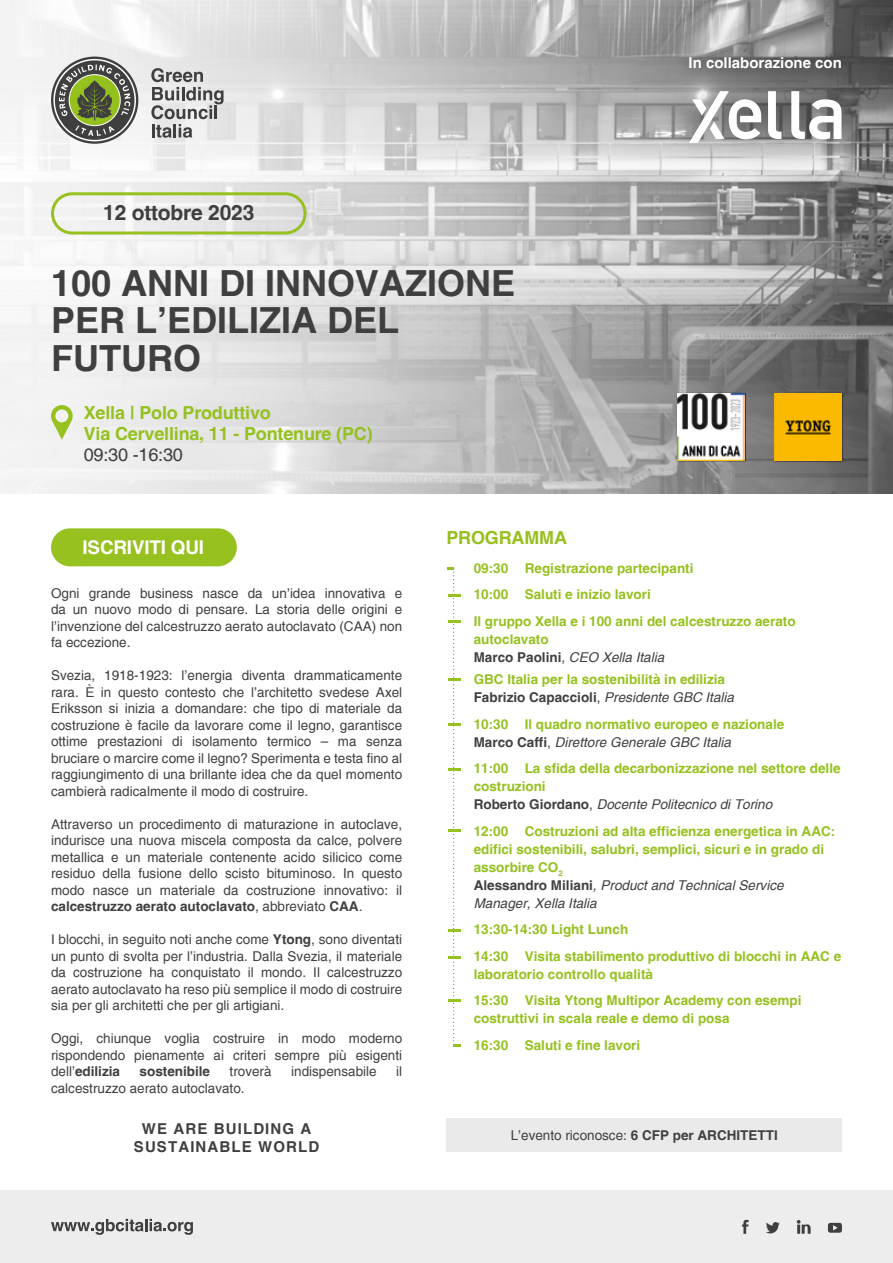
<style>
.page{position:relative;width:893px;height:1263px;background:#fff}
.page>*{position:absolute;margin:0;border:0;box-sizing:border-box;transform-origin:0 0}
.t1{font:700 36px/37.5px "Helvetica";color:#3f3f3f}
.t2{font:700 21px "Helvetica";letter-spacing:-.01em;color:#3f3f3f}
.t3{font:700 18.9px "Helvetica";letter-spacing:-.01em;color:#fff}
.t4{font:700 18px/21px "Helvetica";letter-spacing:-.01em;color:#95c11f}
.t5{font:18px "Helvetica";letter-spacing:-.01em;color:#3f3f3f}
.t6{font:700 18px "Helvetica";letter-spacing:-.01em;color:#96c11f}
.t7{font:700 15px "Helvetica";letter-spacing:.075em;color:#3e3f3f}
.t8{font:700 15px "Helvetica";color:#fff}
.t9{font:13.5px/16.5px "Helvetica";color:#3e3f3f;text-align:justify}
.t10{font:700 13.5px/18px "Helvetica";color:#95c11f}
.t11{font:italic 13.5px/18px "Helvetica";color:#3e3f3f}
.t12{font:700 13.5px "Helvetica";color:#3e3f3f}
.s1{font-weight:700}
.s2{font-weight:700;font-style:normal;color:#95c11f}
.s3{font-weight:700;font-style:normal}
.s4{font-style:normal}
.s5{color:#3e3f3f}
.s6{font-weight:400;color:#3e3f3f}
.s7{font-weight:400;font-style:italic;color:#3e3f3f}
</style>
<div class="page">
<div style="left:446px;top:1118px;width:396px;height:34px;background:#eaeaea"></div>
<img style="left:0;top:0;width:893px;height:493px">
<svg style="left:51px;top:57px;width:87px;height:87px"></svg>
<svg style="left:53px;top:59px;width:83px;height:82px;background:#81886d"></svg>
<svg style="left:151px;top:68px;width:73px;height:70px;background:#b8b8b8"></svg>
<svg style="left:447px;top:567px;width:13px;height:479px"></svg>
<div style="left:51px;top:192px;width:256px;height:42px;border:3px solid #96c11f;border-radius:20px"></div>
<div style="left:0;top:1191px;width:893px;height:72px;background:#ededed"></div>
<svg style="left:51px;top:1219px;width:142px;height:16px"></svg>
<svg style="left:742px;top:1220px;width:7px;height:14px"></svg>
<svg style="left:766px;top:1222px;width:14px;height:11px"></svg>
<svg style="left:797px;top:1220px;width:14px;height:14px"></svg>
<svg style="left:828px;top:1223px;width:14px;height:10px"></svg>
<div style="left:674px;top:43px;width:182px;height:41px;background:#000;opacity:.75"></div>
<div style="left:668px;top:68px;width:197px;height:97px;background:#000;opacity:.4"></div>
<svg style="left:689px;top:91px;width:72px;height:52px"></svg>
<svg style="left:768px;top:91px;width:14px;height:48px"></svg>
<svg style="left:791px;top:91px;width:50px;height:48px"></svg>
<div style="left:677px;top:392px;width:69px;height:70px;background:#000;opacity:.75"></div>
<img style="left:678px;top:394px;width:67px;height:67px">
<div style="left:774px;top:393px;width:70px;height:69px;background:#404040"></div>
<img style="left:775px;top:394px;width:67px;height:67px">
<svg style="left:51px;top:405px;width:22px;height:35px"></svg>
<div style="left:52px;top:530px;width:183px;height:35px;background:#96c11f;border-radius:18px"></div>
<div style="left:51px;top:528px;width:186px;height:38px;border:3px solid #96c11f;border-radius:18px"></div>
<h2 class="t2" style="left:103px;top:200px;width:153px">12 ottobre 2023</h2>
<h1 class="t1" style="left:51px;top:264px;width:466px">100 ANNI DI INNOVAZIONE<br>PER L’EDILIZIA DEL<br>FUTURO</h1>
<h3 class="t4" style="left:84px;top:402px;width:290px">Xella | Polo Produttivo<br>Via Cervellina, 11 - Pontenure (PC)</h3>
<h3 class="t5" style="left:84px;top:444px;width:101px">09:30 -16:30</h3>
<h3 class="t3" style="left:83px;top:536px;width:123px">ISCRIVITI QUI</h3>
<h3 class="t6" style="left:446px;top:526px;width:122px">PROGRAMMA</h3>
<p class="t8" style="left:689px;top:53px;width:155px">In collaborazione con</p>
<p class="t9" style="left:51px;top:585px;width:353px">Ogni grande business nasce da un’idea innovativa e da un nuovo modo di pensare. La storia delle origini e l’invenzione del calcestruzzo aerato autoclavato (CAA) non fa eccezione.</p>
<p class="t9" style="left:51px;top:667px;width:353px">Svezia, 1918-1923: l’energia diventa drammaticamente rara. È in questo contesto che l’architetto svedese Axel Eriksson si inizia a domandare: che tipo di materiale da costruzione è facile da lavorare come il legno, garantisce ottime prestazioni di isolamento termico – ma senza bruciare o marcire come il legno? Sperimenta e testa fino al raggiungimento di una brillante idea che da quel momento cambierà radicalmente il modo di costruire.</p>
<p class="t9" style="left:51px;top:816px;width:353px">Attraverso un procedimento di maturazione in autoclave, indurisce una nuova miscela composta da calce, polvere metallica e un materiale contenente acido silicico come residuo della fusione dello scisto bituminoso. In questo modo nasce un materiale da costruzione innovativo: il <span class="s1">calcestruzzo aerato autoclavato</span>, abbreviato <span class="s1">CAA</span>.</p>
<p class="t9" style="left:51px;top:931px;width:353px">I blocchi, in seguito noti anche come <span class="s1">Ytong</span>, sono diventati un punto di svolta per l’industria. Dalla Svezia, il materiale da costruzione ha conquistato il mondo. Il calcestruzzo aerato autoclavato ha reso più semplice il modo di costruire sia per gli architetti che per gli artigiani.</p>
<p class="t9" style="left:51px;top:1030px;width:353px">Oggi, chiunque voglia costruire in modo moderno rispondendo pienamente ai criteri sempre più esigenti dell’<span class="s1">edilizia</span></p>
<p class="t12" style="left:140px;top:1063px;width:72px">sostenibile</p>
<p class="t9" style="left:230px;top:1063px;width:44px">troverà</p>
<p class="t9" style="left:291px;top:1063px;width:87px">indispensabile</p>
<p class="t9" style="left:396px;top:1063px;width:7px">il</p>
<p class="t9" style="left:51px;top:1080px;width:195px">calcestruzzo aerato autoclavato.</p>
<p class="t7" style="left:142px;top:1119px;width:171px">WE ARE BUILDING A</p>
<p class="t7" style="left:134px;top:1137px;width:187px">SUSTAINABLE WORLD</p>
<p class="t10" style="left:474px;top:555px;width:323px;line-height:26.5px">09:30 Registrazione partecipanti<br>10:00 Saluti e inizio lavori<br>Il gruppo Xella e i 100 anni del calcestruzzo aerato</p>
<p class="t11" style="left:474px;top:630px;width:192px"><span class="s2">autoclavato<br></span><span class="s3">Marco Paolini</span><span class="s4">,</span> CEO Xella Italia</p>
<p class="t10" style="left:474px;top:670px;width:262px">GBC Italia per la sostenibilità in edilizia<br><span class="s5">Fabrizio Capaccioli</span><span class="s6">,</span> <span class="s7">Presidente GBC Italia</span></p>
<p class="t10" style="left:474px;top:715px;width:312px">10:30 Il quadro normativo europeo e nazionale<br><span class="s5">Marco Caffi</span><span class="s6">,</span> <span class="s7">Direttore Generale GBC Italia</span></p>
<p class="t10" style="left:474px;top:759px;width:368px">11:00 La sfida della decarbonizzazione nel settore delle costruzioni<br><span class="s5">Roberto Giordano</span><span class="s6">,</span> <span class="s7">Docente Politecnico di Torino</span></p>
<p class="t10" style="left:474px;top:822px;width:363px">12:00 Costruzioni ad alta efficienza energetica in AAC: edifici sostenibili, salubri, semplici, sicuri e in grado di assorbire CO<sub>2<br></sub><span class="s5">Alessandro Miliani</span><span class="s7">, Product and Technical Service Manager, Xella Italia</span></p>
<p class="t10" style="left:474px;top:916px;width:369px;line-height:26.5px">13:30-14:30 Light Lunch<br>14:30 Visita stabilimento produttivo di blocchi in AAC e</p>
<p class="t10" style="left:474px;top:960px;width:329px;line-height:26.5px">laboratorio controllo qualità<br>15:30 Visita Ytong Multipor Academy con esempi</p>
<p class="t10" style="left:474px;top:1005px;width:257px;line-height:26.5px">costruttivi in scala reale e demo di posa<br>16:30 Saluti e fine lavori</p>
<p class="t9" style="left:511px;top:1127px;width:269px">L’evento riconosce: <span class="s1">6 CFP per ARCHITETTI</span></p>
</div>
